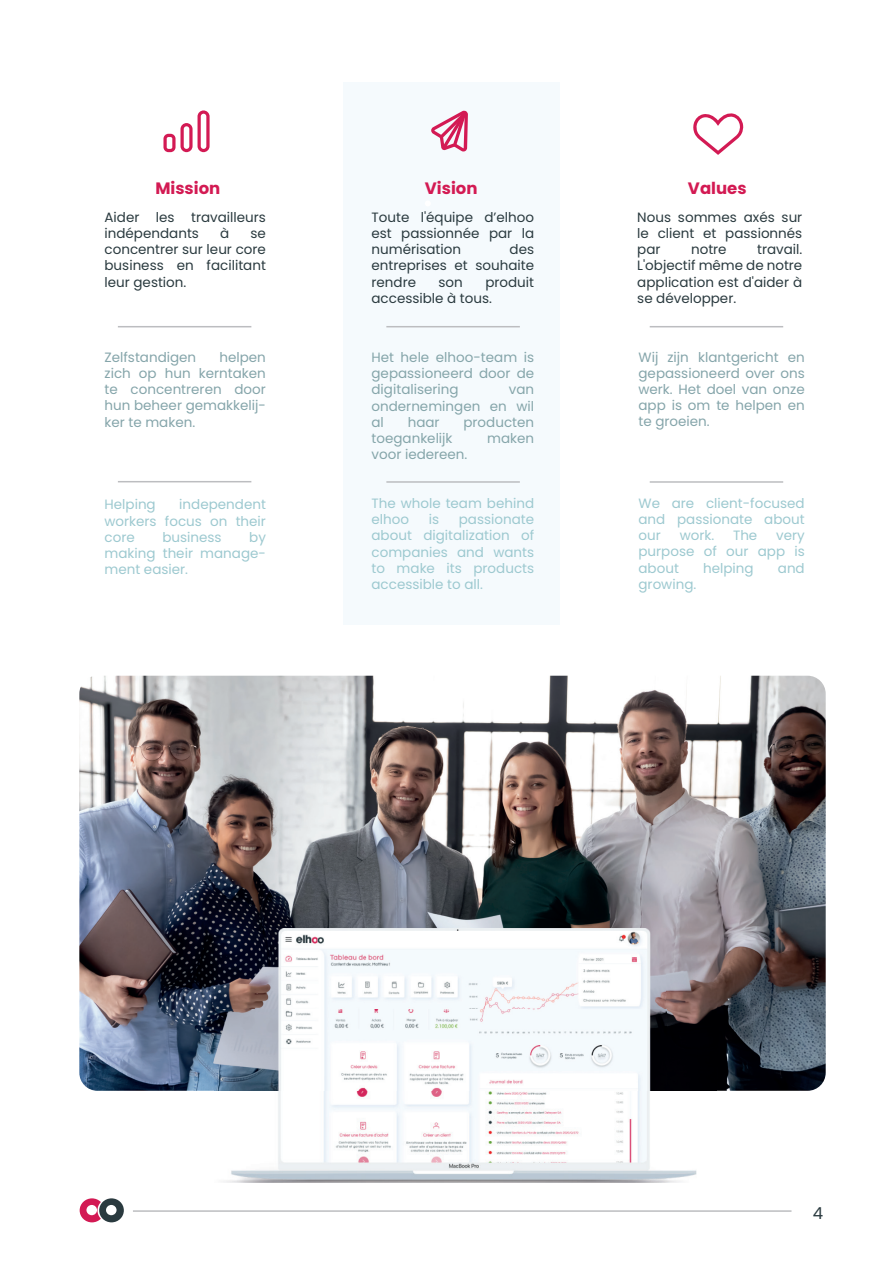
<style>
.page{position:relative;width:893px;height:1263px;background:#fff}
.page>*{position:absolute;margin:0;border:0;box-sizing:border-box;transform-origin:0 0}
.t1{font:700 16.5px "Poppins";color:#d31a53}
.t2{font:16.5px "Poppins";color:#2a3a3f}
.t3{font:13.5px/16.2px "Poppins";color:#2a3a3f;text-align:justify}
.t4{font:13.5px/16.2px "Poppins";color:#85a5aa;text-align:justify}
.t5{font:13.5px/16.2px "Poppins";color:#9dc9d0;text-align:justify}
</style>
<div class="page">
<img style="left:79px;top:676px;width:747px;height:415px">
<svg style="left:80px;top:1198px;width:44px;height:24px"></svg>
<hr style="left:133px;top:1210px;width:658px;height:2px;background:#bcbdc0">
<div style="left:343px;top:83px;width:216px;height:542px;background:#f5fafd"></div>
<svg style="left:163px;top:110px;width:47px;height:42px"></svg>
<svg style="left:693px;top:113px;width:50px;height:42px"></svg>
<svg style="left:431px;top:111px;width:37px;height:40px"></svg>
<hr style="left:118px;top:326px;width:133px;height:1px;background:#bcbdc0">
<hr style="left:386px;top:326px;width:134px;height:1px;background:#bcbdc0">
<hr style="left:386px;top:481px;width:134px;height:2px;background:#bcbdc0">
<hr style="left:650px;top:326px;width:133px;height:1px;background:#bcbdc0">
<hr style="left:650px;top:481px;width:133px;height:2px;background:#bcbdc0">
<hr style="left:118px;top:481px;width:133px;height:1px;background:#bcbdc0">
<img style="left:215px;top:929px;width:501px;height:254px">
<p class="t1" style="left:155px;top:178px;width:66px">Mission</p>
<p class="t1" style="left:425px;top:178px;width:54px">Vision</p>
<p class="t1" style="left:688px;top:178px;width:60px">Values</p>
<p class="t3" style="left:371px;top:209px;width:164px">Toute l'équipe d’elhoo est passionnée par la numérisation</p>
<p class="t3" style="left:637px;top:209px;width:167px">Nous sommes axés sur le client et passionnés par</p>
<p class="t3" style="left:105px;top:209px;width:163px">Aider les travailleurs indépendants</p>
<p class="t3" style="left:220px;top:225px;width:11px">à</p>
<p class="t3" style="left:105px;top:225px;width:163px;text-indent:146px">se concentrer sur leur core business en facilitant leur gestion.</p>
<p class="t3" style="left:637px;top:241px;width:167px;text-indent:120px">travail.<br>L'objectif même de notre application est d'aider à se développer.</p>
<p class="t3" style="left:371px;top:241px;width:164px;text-indent:138px">des entreprises et souhaite rendre</p>
<p class="t3" style="left:691px;top:241px;width:37px">notre</p>
<p class="t3" style="left:371px;top:274px;width:164px;text-indent:114px">produit accessible à tous.</p>
<p class="t3" style="left:439px;top:274px;width:26px">son</p>
<p class="t4" style="left:105px;top:349px;width:93px">Zelfstandigen</p>
<p class="t4" style="left:105px;top:349px;width:163px;text-indent:115px">helpen zich op hun kerntaken te concentreren door hun beheer gemakkelij&shy;ker te maken.</p>
<p class="t5" style="left:105px;top:497px;width:163px;text-indent:75px">independent workers focus on their core</p>
<p class="t5" style="left:105px;top:497px;width:53px">Helping</p>
<p class="t5" style="left:162px;top:529px;width:61px">business</p>
<p class="t5" style="left:105px;top:529px;width:163px;text-indent:145px">by making their manage&shy;ment easier.</p>
<p class="t4" style="left:371px;top:349px;width:164px">Het hele elhoo-team is gepassioneerd door de digitalisering</p>
<p class="t4" style="left:371px;top:382px;width:164px;text-indent:137px">van ondernemingen en wil al</p>
<p class="t4" style="left:408px;top:414px;width:33px">haar</p>
<p class="t4" style="left:463px;top:414px;width:72px">producten</p>
<p class="t4" style="left:371px;top:430px;width:83px">toegankelijk</p>
<p class="t4" style="left:487px;top:430px;width:48px">maken</p>
<p class="t4" style="left:371px;top:446px;width:97px">voor iedereen.</p>
<p class="t5" style="left:371px;top:495px;width:164px">The whole team behind elhoo</p>
<p class="t5" style="left:371px;top:511px;width:164px;text-indent:87px">passionate about digitalization of companies and wants to make its products accessible to all.</p>
<p class="t5" style="left:429px;top:511px;width:12px">is</p>
<p class="t4" style="left:638px;top:349px;width:168px">Wij zijn klantgericht en gepassioneerd over ons werk. Het doel van onze app is om te helpen en te groeien.</p>
<p class="t5" style="left:638px;top:495px;width:168px">We are client-focused and passionate about our</p>
<p class="t5" style="left:680px;top:527px;width:36px">work.</p>
<p class="t5" style="left:733px;top:527px;width:26px">The</p>
<p class="t5" style="left:638px;top:527px;width:168px;text-indent:138px">very purpose of our app is about</p>
<p class="t5" style="left:703px;top:560px;width:52px">helping</p>
<p class="t5" style="left:778px;top:560px;width:28px">and</p>
<p class="t5" style="left:638px;top:576px;width:59px">growing.</p>
<p class="t2" style="left:813px;top:1203px;width:12px">4</p>
</div>
